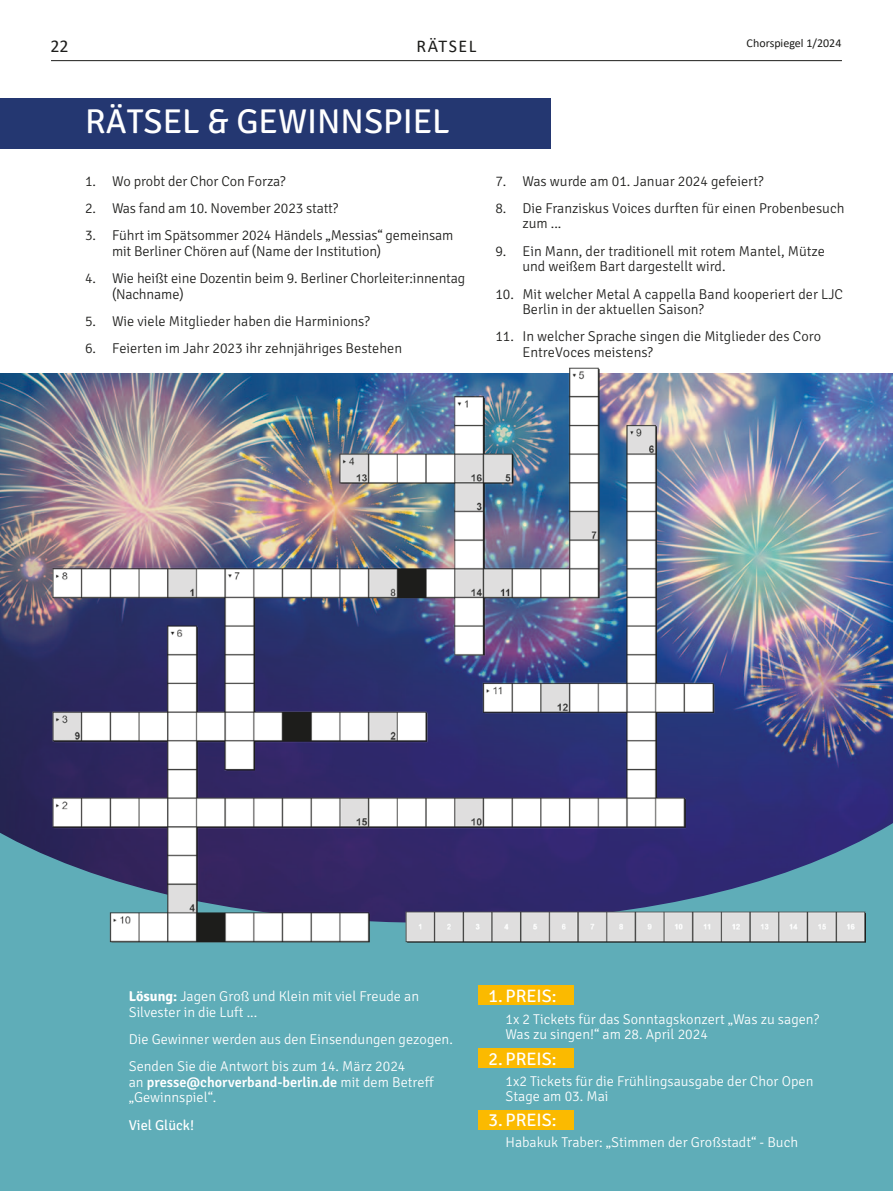
<style>
.page{position:relative;width:893px;height:1191px;background:#fff}
.page>*{position:absolute;margin:0;border:0;box-sizing:border-box;transform-origin:0 0}
.t1{font:34.5px "Signika Negative";color:#fff}
.t2{font:18px "Signika Negative";color:#fff}
.t3{font:18px "Calibri";letter-spacing:.085em;color:#1d1d1b}
.t4{font:300 14.25px/15.5px "Signika Negative";color:#1d1d1b}
.t5{font:300 14.25px/15.5px "Signika Negative";color:#fff}
.t6{font:14.25px "Signika Negative";color:#fff}
.t7{font:12px "Calibri";color:#1d1d1b}
.s1{font-weight:700}
.s2{font-weight:600}
</style>
<div class="page">
<img style="left:0;top:373px;width:893px;height:450px">
<div style="left:0;top:823px;width:893px;height:368px;background:#5fadb8"></div>
<hr style="left:51px;top:60px;width:791px;height:1px;background:#1d1d1b">
<div style="left:0;top:98px;width:551px;height:51px;background:#243771"></div>
<div style="left:478px;top:985px;width:96px;height:20px;background:#fbba00"></div>
<div style="left:478px;top:1048px;width:96px;height:19px;background:#fbba00"></div>
<div style="left:478px;top:1110px;width:96px;height:19px;background:#fbba00"></div>
<img style="left:49px;top:367px;width:669px;height:576px">
<img style="left:402px;top:908px;width:463px;height:36px">
<p class="t3" style="left:50px;top:33px;width:20px">22</p>
<p class="t3" style="left:416px;top:33px;width:62px">RÄTSEL</p>
<p class="t7" style="left:747px;top:35px;width:96px">Chorspiegel 1/2024</p>
<p class="t1" style="left:85px;top:102px;width:366px">RÄTSEL &amp; GEWINNSPIEL</p>
<p class="t4" style="left:85px;top:173px;width:202px">1. Wo probt der Chor Con Forza?</p>
<p class="t4" style="left:85px;top:201px;width:255px">2. Was fand am 10. November 2023 statt?</p>
<p class="t4" style="left:112px;top:228px;width:343px;text-indent:-27px">3. Führt im Spätsommer 2024 Händels „Messias“ gemeinsam mit Berliner Chören auf (Name der Institution)</p>
<p class="t4" style="left:112px;top:271px;width:355px;text-indent:-27px">4. Wie heißt eine Dozentin beim 9. Berliner Chorleiter:innentag (Nachname)</p>
<p class="t4" style="left:85px;top:314px;width:286px">5. Wie viele Mitglieder haben die Harminions?</p>
<p class="t4" style="left:85px;top:341px;width:319px">6. Feierten im Jahr 2023 ihr zehnjähriges Bestehen</p>
<p class="t4" style="left:495px;top:173px;width:270px">7. Was wurde am 01. Januar 2024 gefeiert?</p>
<p class="t4" style="left:522px;top:201px;width:324px;text-indent:-27px">8. Die Franziskus Voices durften für einen Probenbesuch zum ...</p>
<p class="t4" style="left:522px;top:243px;width:304px;text-indent:-27px">9. Ein Mann, der traditionell mit rotem Mantel, Mütze und weißem Bart dargestellt wird.</p>
<p class="t4" style="left:522px;top:286px;width:322px;text-indent:-27px">10. Mit welcher Metal A cappella Band kooperiert der LJC<br>Berlin in der aktuellen Saison?</p>
<p class="t4" style="left:522px;top:329px;width:300px;text-indent:-27px">11. In welcher Sprache singen die Mitglieder des Coro<br>EntreVoces meistens?</p>
<p class="t5" style="left:129px;top:989px;width:292px"><span class="s1">Lösung:</span> Jagen Groß und Klein mit viel Freude an<br>Silvester in die Luft ...</p>
<p class="t5" style="left:129px;top:1031px;width:326px">Die Gewinner werden aus den Einsendungen gezogen.</p>
<p class="t5" style="left:129px;top:1059px;width:306px">Senden Sie die Antwort bis zum 14. März 2024<br>an <span class="s2">presse@chorverband-berlin.de</span> mit dem Betreff „Gewinnspiel“.</p>
<p class="t6" style="left:129px;top:1116px;width:67px">Viel Glück!</p>
<p class="t2" style="left:488px;top:985px;width:70px">1. PREIS:</p>
<p class="t5" style="left:505px;top:1011px;width:315px">1x 2 Tickets für das Sonntagskonzert „Was zu sagen?<br>Was zu singen!“ am 28. April 2024</p>
<p class="t2" style="left:488px;top:1048px;width:70px">2. PREIS:</p>
<p class="t5" style="left:505px;top:1073px;width:309px">1x2 Tickets für die Frühlingsausgabe der Chor Open<br>Stage am 03. Mai</p>
<p class="t2" style="left:488px;top:1109px;width:70px">3. PREIS:</p>
<p class="t5" style="left:505px;top:1134px;width:294px">Habakuk Traber: „Stimmen der Großstadt“ - Buch</p>
</div>
